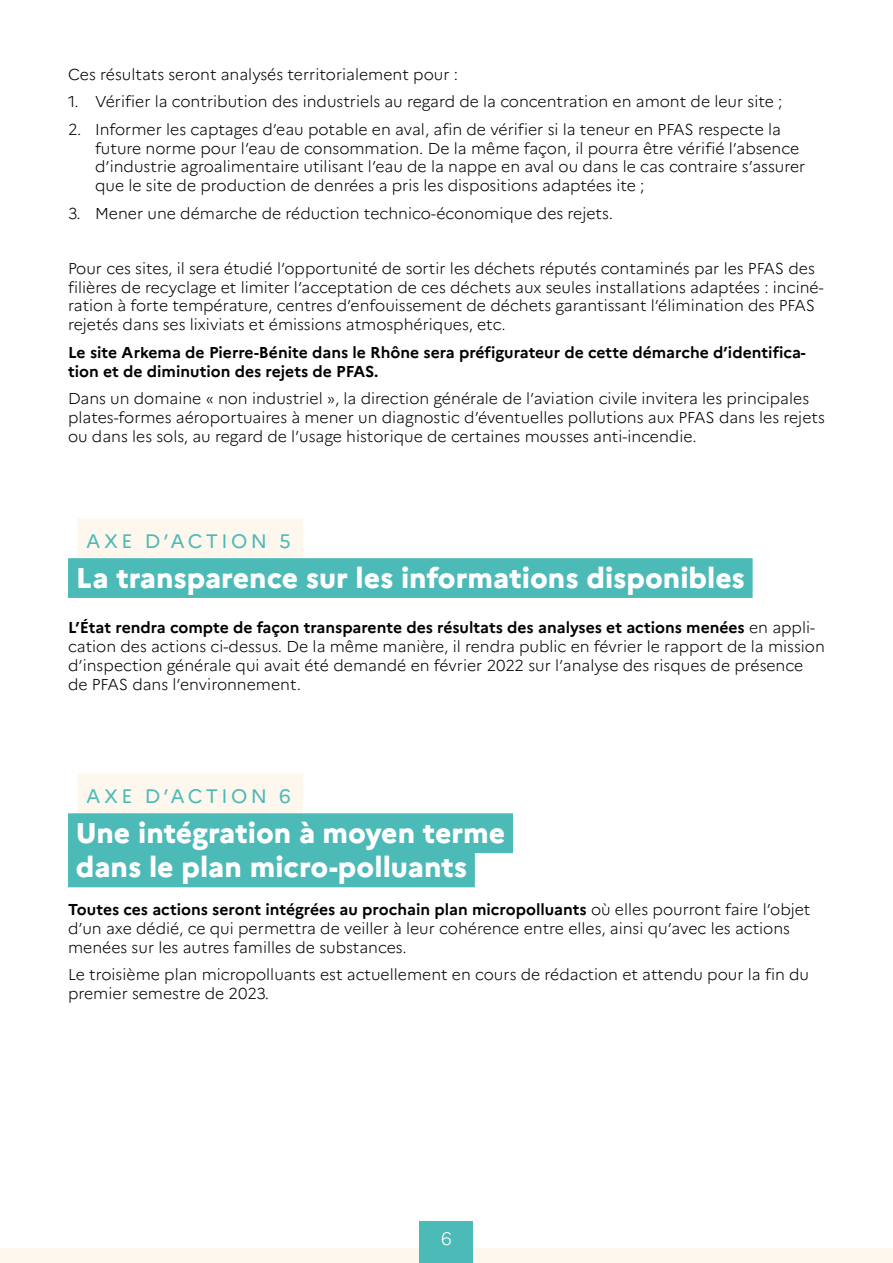
<style>
.page{position:relative;width:893px;height:1263px;background:#fff}
.page>*{position:absolute;margin:0;border:0;box-sizing:border-box;transform-origin:0 0}
.t1{font:800 28.5px/34.2px "Marianne";color:#fff}
.t2{font:19.5px "Marianne";letter-spacing:.175em;color:#4cbab6}
.t3{font:300 18px "Marianne";color:#fff}
.t4{font:300 15.75px/18.9px "Marianne";color:#000}
.t5{font:700 15.75px/18.9px "Marianne";color:#000}
.s1{font-weight:700}
</style>
<div class="page">
<div style="left:0;top:1248px;width:893px;height:15px;background:#fdf7ed"></div>
<div style="left:420px;top:1221px;width:53px;height:42px;background:#4cbab6"></div>
<div style="left:78px;top:774px;width:225px;height:39px;background:#fdf7ed"></div>
<div style="left:78px;top:519px;width:225px;height:39px;background:#fdf7ed"></div>
<div style="left:68px;top:558px;width:685px;height:40px;background:#4cbab6"></div>
<div style="left:68px;top:813px;width:445px;height:40px;background:#4cbab6"></div>
<div style="left:68px;top:847px;width:407px;height:40px;background:#4cbab6"></div>
<p class="t4" style="left:68px;top:65px;width:392px">Ces résultats seront analysés territorialement pour :</p>
<p class="t4" style="left:68px;top:92px;width:716px">1. Vérifier la contribution des industriels au regard de la concentration en amont de leur site ;</p>
<p class="t4" style="left:95px;top:120px;width:712px;text-indent:-27px">2. Informer les captages d’eau potable en aval, afin de vérifier si la teneur en PFAS respecte la future norme pour l’eau de consommation. De la même façon, il pourra être vérifié l’absence d’industrie agroalimentaire utilisant l’eau de la nappe en aval ou dans le cas contraire s’assurer que le site de production de denrées a pris les dispositions adaptées ite ;</p>
<p class="t4" style="left:68px;top:204px;width:546px">3. Mener une démarche de réduction technico-économique des rejets.</p>
<p class="t4" style="left:68px;top:258px;width:757px">Pour ces sites, il sera étudié l’opportunité de sortir les déchets réputés contaminés par les PFAS des filières de recyclage et limiter l’acceptation de ces déchets aux seules installations adaptées : inciné&shy;ration à forte température, centres d’enfouissement de déchets garantissant l’élimination des PFAS rejetés dans ses lixiviats et émissions atmosphériques, etc.</p>
<p class="t5" style="left:68px;top:343px;width:739px">Le site Arkema de Pierre-Bénite dans le Rhône sera préfigurateur de cette démarche d’identifica&shy;tion et de diminution des rejets de PFAS.</p>
<p class="t4" style="left:68px;top:389px;width:758px">Dans un domaine « non industriel », la direction générale de l’aviation civile invitera les principales plates-formes aéroportuaires à mener un diagnostic d’éventuelles pollutions aux PFAS dans les rejets ou dans les sols, au regard de l’usage historique de certaines mousses anti-incendie.</p>
<p class="t2" style="left:86px;top:529px;width:206px">AXE D’ACTION 5</p>
<h1 class="t1" style="left:76px;top:560px;width:671px">La transparence sur les informations disponibles</h1>
<p class="t4" style="left:68px;top:618px;width:758px"><span class="s1">L’État rendra compte de façon transparente des résultats des analyses et actions menées</span> en appli&shy;cation des actions ci-dessus. De la même manière, il rendra public en février le rapport de la mission d’inspection générale qui avait été demandé en février 2022 sur l’analyse des risques de présence de PFAS dans l’environnement.</p>
<p class="t2" style="left:86px;top:784px;width:206px">AXE D’ACTION 6</p>
<h1 class="t1" style="left:76px;top:815px;width:431px">Une intégration à moyen terme dans le plan micro-polluants</h1>
<p class="t4" style="left:68px;top:900px;width:744px"><span class="s1">Toutes ces actions seront intégrées au prochain plan micropolluants</span> où elles pourront faire l’objet d’un axe dédié, ce qui permettra de veiller à leur cohérence entre elles, ainsi qu’avec les actions menées sur les autres familles de substances.</p>
<p class="t4" style="left:68px;top:965px;width:743px">Le troisième plan micropolluants est actuellement en cours de rédaction et attendu pour la fin du premier semestre de 2023.</p>
<p class="t3" style="left:441px;top:1227px;width:12px">6</p>
</div>
